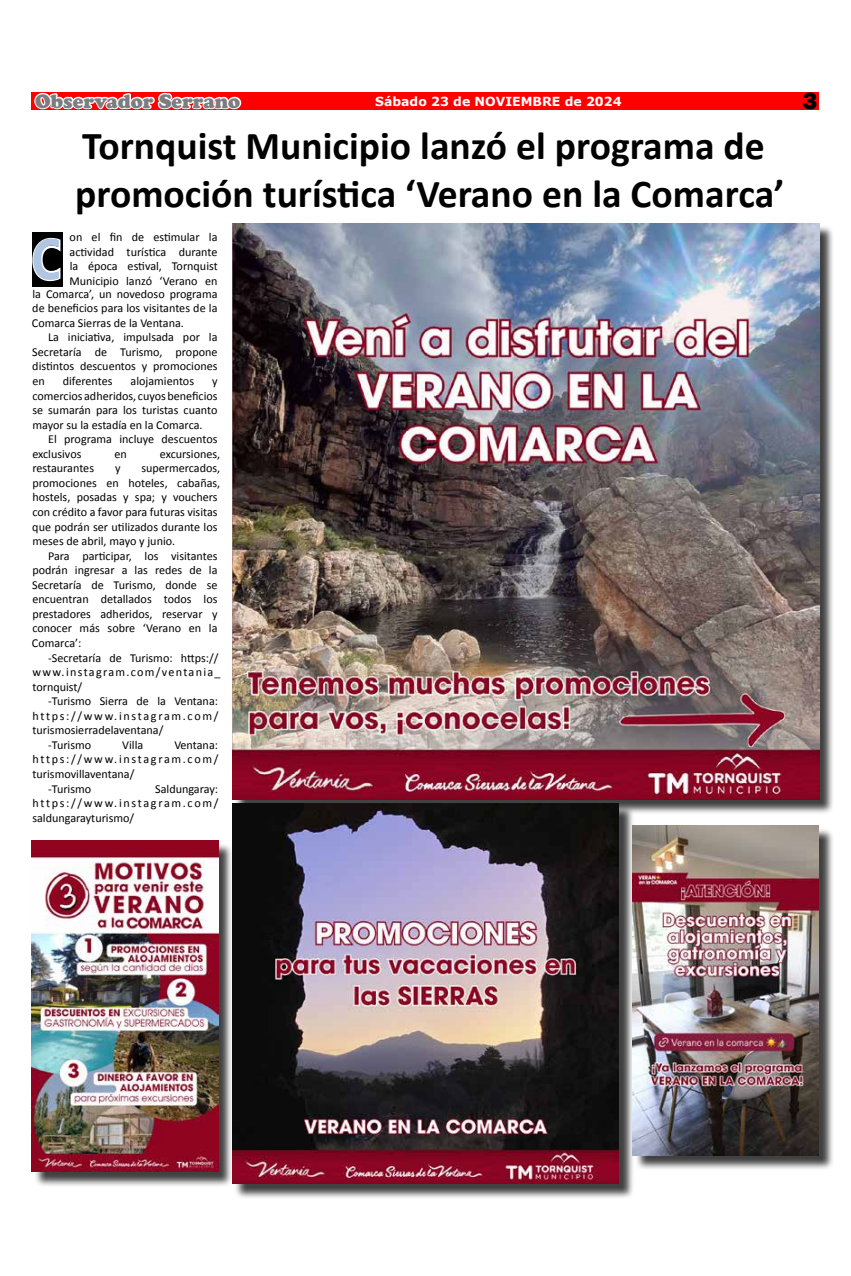
<style>
.page{position:relative;width:851px;height:1276px;background:#fff}
.page>*{position:absolute;margin:0;border:0;box-sizing:border-box;transform-origin:0 0}
.t1{font:700 56.25px "Ebrima";color:#afc5e1;scale:.83 1}
.t2{font:700 39.62px/47.5px "Calibri";color:#000}
.t3{font:800 24.62px "Franklin Gothic";color:#000}
.t4{font:900 20px "Cooper";color:#7c7d80}
.t5{font:700 12.5px "Verdana";color:#fff}
.t6{font:12.12px/14.5px "Calibri";color:#000;text-align:justify}
.t7{font:12.12px "Calibri";letter-spacing:.14em;color:#000}
</style>
<div class="page">
<div style="left:32px;top:92px;width:787px;height:18px;background:#f00"></div>
<svg style="left:34px;top:92px;width:208px;height:18px"></svg>
<div style="left:32px;top:233px;width:31px;height:54px;background:#000"></div>
<svg style="left:32px;top:237px;width:29px;height:45px"></svg>
<div style="left:234px;top:225px;width:600px;height:589px;background:#000;opacity:.75"></div>
<img style="left:232px;top:223px;width:587px;height:576px">
<div style="left:34px;top:842px;width:200px;height:345px;background:#000;opacity:.75"></div>
<img style="left:32px;top:840px;width:186px;height:331px">
<div style="left:234px;top:805px;width:400px;height:394px;background:#000;opacity:.75"></div>
<img style="left:232px;top:803px;width:386px;height:380px">
<div style="left:634px;top:827px;width:199px;height:344px;background:#000;opacity:.75"></div>
<img style="left:632px;top:825px;width:186px;height:330px">
<h3 class="t4" style="left:35px;top:89px;width:207px">Observador Serrano</h3>
<p class="t5" style="left:375px;top:92px;width:248px">Sábado 23 de NOVIEMBRE de 2024</p>
<h3 class="t3" style="left:802px;top:85px;width:16px">3</h3>
<h2 class="t2" style="left:75px;top:122px;width:710px">Tornquist Municipio lanzó el programa de promoción turística ‘Verano en la Comarca’</h2>
<p class="t6" style="left:70px;top:230px;width:150px">on el fin de estimular la actividad turística durante la época estival, Tornquist</p>
<h1 class="t1" style="left:32px;top:217px;width:37px">C</h1>
<p class="t6" style="left:32px;top:274px;width:186px;line-height:13px;text-align:right">Municipio lanzó ‘Verano en<br>la Comarca’, un novedoso programa</p>
<p class="t6" style="left:32px;top:301px;width:187px">de beneficios para los visitantes de la<br>Comarca Sierras de la Ventana.</p>
<p class="t6" style="left:32px;top:330px;width:187px;text-indent:16px">La iniciativa, impulsada por la Secretaría de Turismo, propone distintos descuentos y promociones en</p>
<p class="t6" style="left:63px;top:374px;width:51px">diferentes</p>
<p class="t6" style="left:130px;top:374px;width:65px">alojamientos</p>
<p class="t6" style="left:32px;top:374px;width:187px;text-indent:180px">y comercios adheridos, cuyos beneficios se sumarán para los turistas cuanto mayor su la estadía en la Comarca.</p>
<p class="t6" style="left:32px;top:432px;width:187px;text-indent:16px">El programa incluye descuentos exclusivos</p>
<p class="t6" style="left:114px;top:446px;width:14px">en</p>
<p class="t6" style="left:160px;top:446px;width:62px">excursiones,</p>
<p class="t6" style="left:32px;top:461px;width:189px;text-align:left;text-indent:109px">supermercados, promociones en hoteles, cabañas, hostels, posadas y spa; y vouchers con crédito a favor para futuras visitas que podrán ser utilizados durante los meses de abril, mayo y junio.</p>
<p class="t6" style="left:32px;top:548px;width:187px;text-indent:16px">Para participar, los visitantes podrán ingresar a las redes de la Secretaría de Turismo, donde se encuentran detallados todos los prestadores adheridos, reservar y conocer más sobre ‘Verano en la Comarca’:</p>
<p class="t6" style="left:32px;top:650px;width:190px;text-align:left;text-indent:16px">-Secretaría de Turismo: https:// www.instagram.com/ventania_ tornquist/</p>
<p class="t6" style="left:48px;top:694px;width:171px">-Turismo Sierra de la Ventana:</p>
<p class="t7" style="left:32px;top:708px;width:187px">https://www.instagram.com/</p>
<p class="t6" style="left:32px;top:723px;width:132px">turismosierradelaventana/</p>
<p class="t6" style="left:48px;top:737px;width:45px">-Turismo</p>
<p class="t6" style="left:122px;top:737px;width:23px">Villa</p>
<p class="t6" style="left:174px;top:737px;width:45px">Ventana:</p>
<p class="t7" style="left:32px;top:751px;width:187px">https://www.instagram.com/</p>
<p class="t6" style="left:32px;top:766px;width:103px">turismovillaventana/</p>
<p class="t6" style="left:48px;top:781px;width:45px">-Turismo</p>
<p class="t6" style="left:32px;top:461px;width:63px">restaurantes</p>
<p class="t6" style="left:115px;top:461px;width:7px">y</p>
<p class="t6" style="left:32px;top:781px;width:187px;text-indent:123px">Saldungaray: https://www.instagram.com/ saldungarayturismo/</p>
</div>
